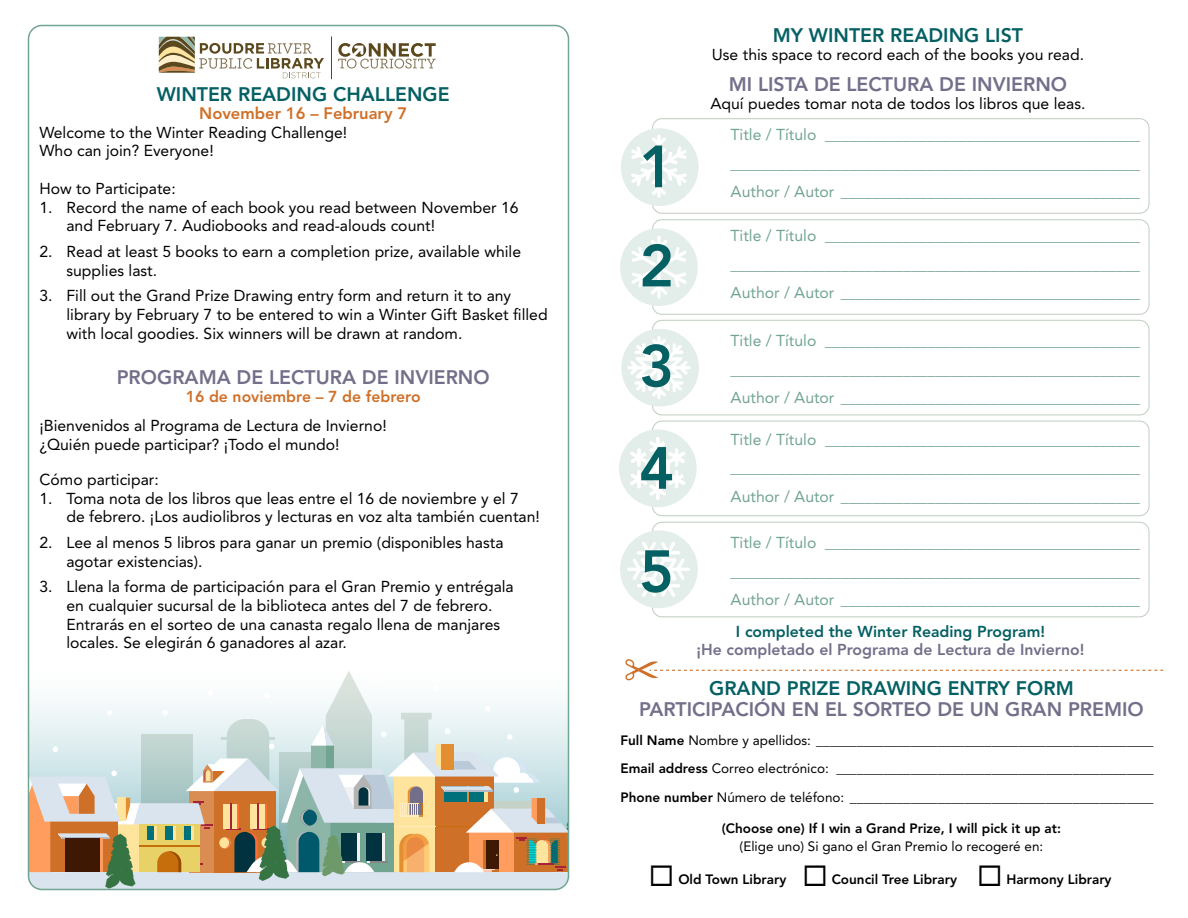
<style>
.page{position:relative;width:1188px;height:918px;background:#fff}
.page>*{position:absolute;margin:0;border:0;box-sizing:border-box;transform-origin:0 0}
.t1{font:800 19.5px "Avenir LT Std";color:#736f8a}
.t2{font:800 19.5px "Avenir LT Std";color:#056063}
.t3{font:800 16.5px "Avenir LT Std";color:#cf7028}
.t4{font:15.75px/18.8px "Avenir LT Std";color:#000}
.t5{font:15.75px/28.5px "Avenir LT Std";color:#72a492;text-align:justify}
.t6{font:800 15.75px "Avenir LT Std";color:#736f8a}
.t7{font:800 15.75px "Avenir LT Std";color:#056063}
.t8{font:800 15.75px "Avenir LT Std";color:#cf7028}
.t9{font:800 13.5px/28.5px "Avenir LT Std";color:#000;text-align:justify}
.t10{font:13.5px "Avenir LT Std";color:#000}
.s1{font-weight:400}
</style>
<div class="page">
<div style="left:652px;top:118px;width:498px;height:96px;border:1px solid #c6d2c6;border-radius:9px"></div>
<div style="left:652px;top:219px;width:498px;height:96px;border:1px solid #c6d2c6;border-radius:9px"></div>
<div style="left:652px;top:320px;width:498px;height:96px;border:1px solid #c6d2c6;border-radius:9px"></div>
<div style="left:652px;top:421px;width:498px;height:95px;border:1px solid #c6d2c6;border-radius:9px"></div>
<div style="left:652px;top:522px;width:498px;height:95px;border:1px solid #c6d2c6;border-radius:9px"></div>
<div style="left:620px;top:228px;width:78px;height:78px;background:#e3ede9;border-radius:50%"></div>
<div style="left:621px;top:329px;width:78px;height:78px;background:#e3ede9;border-radius:50%"></div>
<div style="left:619px;top:430px;width:78px;height:77px;background:#e3ede9;border-radius:50%"></div>
<div style="left:620px;top:530px;width:78px;height:78px;background:#e3ede9;border-radius:50%"></div>
<div style="left:621px;top:128px;width:78px;height:78px;background:#e3ede9;border-radius:50%"></div>
<svg style="left:657px;top:236px;width:4px;height:63px"></svg>
<svg style="left:657px;top:135px;width:4px;height:63px"></svg>
<svg style="left:657px;top:336px;width:4px;height:63px"></svg>
<hr style="left:627px;top:366px;width:64px;height:3px;background:#fff;border-radius:2px">
<hr style="left:627px;top:568px;width:63px;height:3px;background:#fff;border-radius:2px">
<hr style="left:656px;top:437px;width:3px;height:63px;background:#fff;border-radius:2px">
<svg style="left:631px;top:137px;width:56px;height:58px"></svg>
<svg style="left:631px;top:240px;width:56px;height:55px"></svg>
<svg style="left:630px;top:339px;width:58px;height:58px"></svg>
<svg style="left:630px;top:441px;width:56px;height:55px"></svg>
<svg style="left:633px;top:542px;width:52px;height:55px"></svg>
<svg style="left:28px;top:671px;width:540px;height:219px"></svg>
<svg style="left:159px;top:37px;width:165px;height:41px"></svg>
<hr style="left:331px;top:36px;width:1px;height:43px;background:#5b481c">
<svg style="left:338px;top:43px;width:98px;height:26px"></svg>
<svg style="left:625px;top:659px;width:538px;height:21px"></svg>
<p class="t2" style="left:157px;top:83px;width:294px">WINTER READING CHALLENGE</p>
<p class="t3" style="left:199px;top:103px;width:210px">November 16 – February 7</p>
<p class="t4" style="left:39px;top:123px;width:309px">Welcome to the Winter Reading Challenge!<br>Who can join? Everyone!</p>
<p class="t4" style="left:39px;top:179px;width:138px">How to Participate:</p>
<p class="t4" style="left:66px;top:198px;width:454px;text-indent:-27px">1. Record the name of each book you read between November 16 and February 7. Audiobooks and read-alouds count!</p>
<p class="t4" style="left:66px;top:242px;width:456px;text-indent:-27px">2. Read at least 5 books to earn a completion prize, available while supplies last.</p>
<p class="t4" style="left:66px;top:286px;width:483px;text-indent:-27px">3. Fill out the Grand Prize Drawing entry form and return it to any library by February 7 to be entered to win a Winter Gift Basket filled with local goodies. Six winners will be drawn at random.</p>
<p class="t1" style="left:117px;top:366px;width:374px">PROGRAMA DE LECTURA DE INVIERNO</p>
<p class="t8" style="left:186px;top:388px;width:237px">16 de noviembre – 7 de febrero</p>
<p class="t4" style="left:39px;top:416px;width:349px">¡Bienvenidos al Programa de Lectura de Invierno! ¿Quién puede participar? ¡Todo el mundo!</p>
<p class="t4" style="left:39px;top:470px;width:121px">Cómo participar:</p>
<p class="t4" style="left:66px;top:489px;width:475px;text-indent:-27px">1. Toma nota de los libros que leas entre el 16 de noviembre y el 7 de febrero. ¡Los audiolibros y lecturas en voz alta también cuentan!</p>
<p class="t4" style="left:66px;top:533px;width:439px;text-indent:-27px">2. Lee al menos 5 libros para ganar un premio (disponibles hasta agotar existencias).</p>
<p class="t4" style="left:66px;top:577px;width:449px;text-indent:-27px">3. Llena la forma de participación para el Gran Premio y entrégala en cualquier sucursal de la biblioteca antes del 7 de febrero.<br>Entrarás en el sorteo de una canasta regalo llena de manjares locales. Se elegirán 6 ganadores al azar.</p>
<p class="t2" style="left:773px;top:23px;width:252px">MY WINTER READING LIST</p>
<p class="t4" style="left:712px;top:45px;width:374px">Use this space to record each of the books you read.</p>
<p class="t1" style="left:729px;top:73px;width:340px">MI LISTA DE LECTURA DE INVIERNO</p>
<p class="t4" style="left:710px;top:95px;width:377px">Aquí puedes tomar nota de todos los libros que leas.</p>
<p class="t5" style="left:731px;top:121px;width:411px">Title / Título ________________________________________ ____________________________________________________ Author / Autor ______________________________________</p>
<p class="t5" style="left:731px;top:222px;width:411px">Title / Título ________________________________________ ____________________________________________________ Author / Autor ______________________________________</p>
<p class="t5" style="left:731px;top:327px;width:411px">Title / Título ________________________________________ ____________________________________________________ Author / Autor ______________________________________</p>
<p class="t5" style="left:731px;top:425px;width:411px">Title / Título ________________________________________ ____________________________________________________ Author / Autor ______________________________________</p>
<p class="t5" style="left:731px;top:528px;width:411px">Title / Título ________________________________________ ____________________________________________________ Author / Autor ______________________________________</p>
<p class="t7" style="left:736px;top:623px;width:311px">I completed the Winter Reading Program!</p>
<p class="t6" style="left:697px;top:641px;width:389px">¡He completado el Programa de Lectura de Invierno!</p>
<p class="t2" style="left:709px;top:677px;width:366px">GRAND PRIZE DRAWING ENTRY FORM</p>
<p class="t1" style="left:639px;top:698px;width:506px">PARTICIPACIÓN EN EL SORTEO DE UN GRAN PREMIO</p>
<p class="t9" style="left:620px;top:726px;width:535px">Full Name <span class="s1">Nombre y apellidos:</span> __________________________________________________ Email address <span class="s1">Correo electrónico:</span> _______________________________________________ Phone number <span class="s1">Número de teléfono:</span> _____________________________________________</p>
<p class="t9" style="left:722px;top:815px;width:341px">(Choose one) If I win a Grand Prize, I will pick it up at:</p>
<p class="t10" style="left:740px;top:839px;width:305px">(Elige uno) Si gano el Gran Premio lo recogeré en:</p>
<p class="t9" style="left:649px;top:866px;width:464px">◻ Old Town Library ◻ Council Tree Library ◻ Harmony Library</p>
</div>
